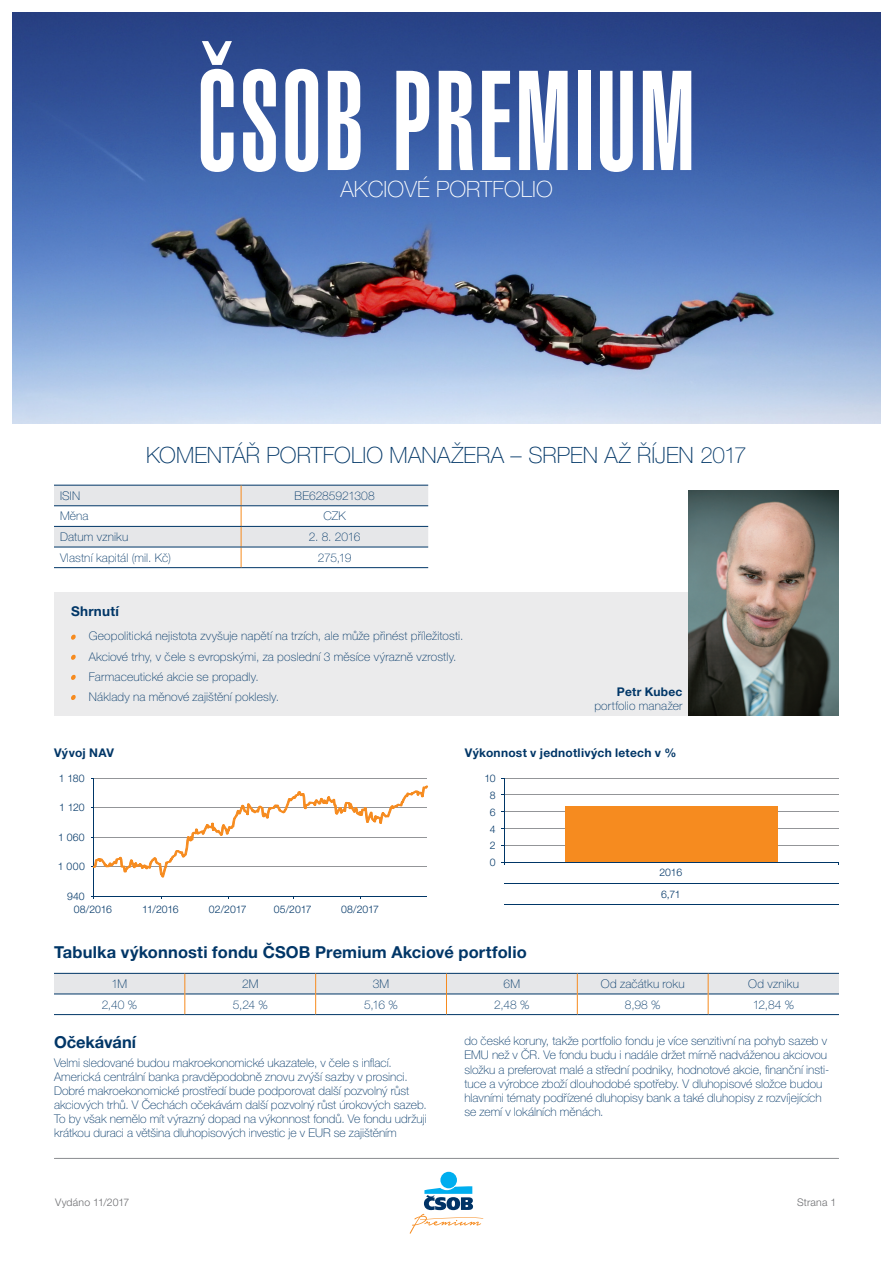
<style>
.page{position:relative;width:893px;height:1263px;background:#fff}
.page>*{position:absolute;margin:0;border:0;box-sizing:border-box;transform-origin:0 0}
.t1{font:139.35px "Helvetica LT Pro Ult Comp";letter-spacing:.025em;color:#fff;scale:.85 1}
.Nadpis_materialu{font:100 22.5px "Helvetica Neue LT Pro";letter-spacing:.005em;color:#003667}
.t2{font:100 22.5px "Helvetica Neue LT Pro";letter-spacing:.005em;color:#fff}
.Podnadpis{font:700 16.5px "Helvetica Neue LT Pro";letter-spacing:.01em;color:#003667}
.podnadpis{font:700 16.5px "Helvetica Neue LT Pro";letter-spacing:-.005em;color:#003667}
.Box{font:700 13.5px "Helvetica Neue LT Pro";letter-spacing:.02em;color:#003667}
.normal_text{font:100 12px/14.1px "Helvetica Neue LT Pro";color:#003667}
.Box-2{font:100 12px "Helvetica Neue LT Pro";letter-spacing:.01em;color:#003667}
.Plain_text{font:700 12px "Helvetica Neue LT Pro";letter-spacing:.02em;color:#003667}
.Plain_text-2{font:100 12px/14.1px "Helvetica Neue LT Pro";letter-spacing:.015em;color:#003667;text-align:right}
.normal_text-2{font:100 12px "Helvetica Neue LT Pro";letter-spacing:.02em;color:#003667}
.t3{font:300 10.5px "Helvetica Neue LT Pro";letter-spacing:.005em;color:#003667}
.t4{font:300 10.5px "Helvetica Neue LT Pro";letter-spacing:.015em;color:#6c6d70}
.s1{font-weight:700}
</style>
<div class="page">
<svg style="left:410px;top:1172px;width:73px;height:62px"></svg>
<hr style="left:54px;top:1158px;width:785px;height:1px;background:#939598">
<hr style="left:54px;top:567px;width:187px;height:1px;background:#003667">
<hr style="left:241px;top:567px;width:187px;height:1px;background:#003667">
<svg style="left:54px;top:485px;width:374px;height:82px"></svg>
<hr style="left:54px;top:505px;width:187px;height:1px;background:#003667">
<hr style="left:241px;top:505px;width:187px;height:1px;background:#003667">
<hr style="left:54px;top:526px;width:187px;height:1px;background:#003667">
<hr style="left:241px;top:526px;width:187px;height:1px;background:#003667">
<hr style="left:54px;top:547px;width:187px;height:1px;background:#003667">
<hr style="left:241px;top:547px;width:187px;height:1px;background:#003667">
<img style="left:13px;top:13px;width:867px;height:410px">
<hr style="left:504px;top:778px;width:335px;height:1px;background:#939598">
<hr style="left:504px;top:795px;width:335px;height:1px;background:#939598">
<hr style="left:504px;top:811px;width:335px;height:1px;background:#939598">
<hr style="left:504px;top:828px;width:335px;height:1px;background:#939598">
<hr style="left:504px;top:845px;width:335px;height:1px;background:#939598">
<div style="left:54px;top:973px;width:131px;height:21px;background:#e6e7e9"></div>
<hr style="left:54px;top:973px;width:131px;height:1px;background:#003667">
<hr style="left:54px;top:1014px;width:131px;height:1px;background:#003667">
<hr style="left:185px;top:1014px;width:131px;height:1px;background:#003667">
<hr style="left:708px;top:1014px;width:131px;height:1px;background:#003667">
<hr style="left:316px;top:1014px;width:130px;height:1px;background:#003667">
<hr style="left:577px;top:1014px;width:131px;height:1px;background:#003667">
<hr style="left:446px;top:1014px;width:131px;height:1px;background:#003667">
<hr style="left:54px;top:993px;width:130px;height:1px;background:#003667">
<svg style="left:184px;top:973px;width:655px;height:41px"></svg>
<div style="left:565px;top:806px;width:213px;height:56px;background:#f68b1f"></div>
<hr style="left:504px;top:862px;width:335px;height:1px;background:#003667">
<hr style="left:504px;top:778px;width:1px;height:84px;background:#003667">
<hr style="left:504px;top:883px;width:335px;height:1px;background:#003667">
<hr style="left:504px;top:904px;width:335px;height:1px;background:#003667">
<div style="left:54px;top:592px;width:785px;height:124px;background:#ebebec"></div>
<svg style="left:71px;top:634px;width:5px;height:6px"></svg>
<svg style="left:71px;top:654px;width:5px;height:6px"></svg>
<svg style="left:71px;top:674px;width:5px;height:6px"></svg>
<svg style="left:71px;top:695px;width:5px;height:5px"></svg>
<hr style="left:94px;top:778px;width:333px;height:1px;background:#939598">
<hr style="left:93px;top:778px;width:1px;height:118px;background:#003667">
<hr style="left:94px;top:896px;width:333px;height:1px;background:#003667">
<svg style="left:91px;top:785px;width:337px;height:93px"></svg>
<img style="left:689px;top:490px;width:150px;height:226px">
<p class="t1" style="left:197px;top:41px;width:587px">ČSOB PREMIUM</p>
<p class="t2" style="left:340px;top:176px;width:214px">AKCIOVÉ PORTFOLIO</p>
<p class="Nadpis_materialu" style="left:146px;top:442px;width:602px">KOMENTÁŘ PORTFOLIO MANAŽERA – SRPEN AŽ ŘÍJEN 2017</p>
<p class="normal_text" style="left:60px;top:488px;width:22px">ISIN</p>
<p class="normal_text" style="left:295px;top:488px;width:82px">BE6285921308</p>
<p class="normal_text" style="left:60px;top:509px;width:30px">Měna</p>
<p class="normal_text" style="left:324px;top:509px;width:24px">CZK</p>
<p class="normal_text" style="left:60px;top:530px;width:70px">Datum vzniku</p>
<p class="normal_text" style="left:309px;top:530px;width:53px">2. 8. 2016</p>
<p class="normal_text" style="left:60px;top:550px;width:112px">Vlastní kapitál (mil. Kč)</p>
<p class="normal_text" style="left:318px;top:550px;width:35px">275,19</p>
<p class="Box" style="left:71px;top:603px;width:50px">Shrnutí</p>
<p class="Box-2" style="left:89px;top:629px;width:376px">Geopolitická nejistota zvyšuje napětí na trzích, ale může přinést příležitosti.</p>
<p class="Box-2" style="left:89px;top:649px;width:369px">Akciové trhy, v čele s evropskými, za poslední 3 měsíce výrazně vzrostly.</p>
<p class="Box-2" style="left:89px;top:669px;width:171px">Farmaceutické akcie se propadly.</p>
<p class="Box-2" style="left:89px;top:690px;width:192px">Náklady na měnové zajištění poklesly.</p>
<p class="Plain_text-2" style="left:594px;top:685px;width:90px"><span class="s1">Petr Kubec </span>portfolio manažer</p>
<p class="Plain_text" style="left:54px;top:745px;width:61px">Vývoj NAV</p>
<p class="Plain_text" style="left:465px;top:745px;width:213px">Výkonnost v jednotlivých letech v %</p>
<p class="t3" style="left:59px;top:772px;width:27px">1 180</p>
<p class="t3" style="left:59px;top:801px;width:27px">1 120</p>
<p class="t3" style="left:58px;top:831px;width:28px">1 060</p>
<p class="t3" style="left:58px;top:860px;width:28px">1 000</p>
<p class="t3" style="left:67px;top:889px;width:19px">940</p>
<p class="t3" style="left:74px;top:903px;width:40px">08/2016</p>
<p class="t3" style="left:142px;top:903px;width:38px">11/2016</p>
<p class="t3" style="left:209px;top:903px;width:39px">02/2017</p>
<p class="t3" style="left:274px;top:903px;width:39px">05/2017</p>
<p class="t3" style="left:341px;top:903px;width:39px">08/2017</p>
<p class="t3" style="left:484px;top:772px;width:13px">10</p>
<p class="t3" style="left:490px;top:789px;width:7px">8</p>
<p class="t3" style="left:490px;top:805px;width:7px">6</p>
<p class="t3" style="left:490px;top:822px;width:7px">4</p>
<p class="t3" style="left:490px;top:839px;width:7px">2</p>
<p class="t3" style="left:490px;top:856px;width:7px">0</p>
<p class="t3" style="left:659px;top:866px;width:24px">2016</p>
<p class="t3" style="left:661px;top:888px;width:21px">6,71</p>
<p class="Podnadpis" style="left:54px;top:942px;width:474px">Tabulka výkonnosti fondu ČSOB Premium Akciové portfolio</p>
<p class="normal_text" style="left:112px;top:976px;width:17px">1M</p>
<p class="normal_text" style="left:242px;top:976px;width:18px">2M</p>
<p class="normal_text" style="left:373px;top:976px;width:18px">3M</p>
<p class="normal_text" style="left:504px;top:976px;width:18px">6M</p>
<p class="normal_text" style="left:601px;top:976px;width:85px">Od začátku roku</p>
<p class="normal_text-2" style="left:748px;top:977px;width:52px">Od vzniku</p>
<p class="normal_text" style="left:102px;top:997px;width:37px">2,40 %</p>
<p class="normal_text" style="left:233px;top:997px;width:37px">5,24 %</p>
<p class="normal_text" style="left:364px;top:997px;width:35px">5,16 %</p>
<p class="normal_text" style="left:494px;top:997px;width:37px">2,48 %</p>
<p class="normal_text" style="left:625px;top:997px;width:37px">8,98 %</p>
<p class="normal_text" style="left:753px;top:997px;width:43px">12,84 %</p>
<p class="podnadpis" style="left:54px;top:1032px;width:84px">Očekávání</p>
<p class="normal_text" style="left:54px;top:1055px;width:374px">Velmi sledované budou makroekonomické ukazatele, v čele s inflací.<br>Americká centrální banka pravděpodobně znovu zvýší sazby v prosinci.<br>Dobré makroekonomické prostředí bude podporovat další pozvolný růst akciových trhů. V Čechách očekávám další pozvolný růst úrokových sazeb.<br>To by však nemělo mít výrazný dopad na výkonnost fondů. Ve fondu udržuji krátkou duraci a většina dluhopisových investic je v EUR se zajištěním</p>
<p class="normal_text" style="left:464px;top:1034px;width:366px">do české koruny, takže portfolio fondu je více senzitivní na pohyb sazeb v EMU než v ČR. Ve fondu budu i nadále držet mírně nadváženou akciovou složku a preferovat malé a střední podniky, hodnotové akcie, finanční insti&shy;tuce a výrobce zboží dlouhodobé spotřeby. V dluhopisové složce budou hlavními tématy podřízené dluhopisy bank a také dluhopisy z rozvíjejících se zemí v lokálních měnách.</p>
<p class="t4" style="left:55px;top:1196px;width:76px">Vydáno 11/2017</p>
<p class="t4" style="left:797px;top:1196px;width:41px">Strana 1</p>
</div>
